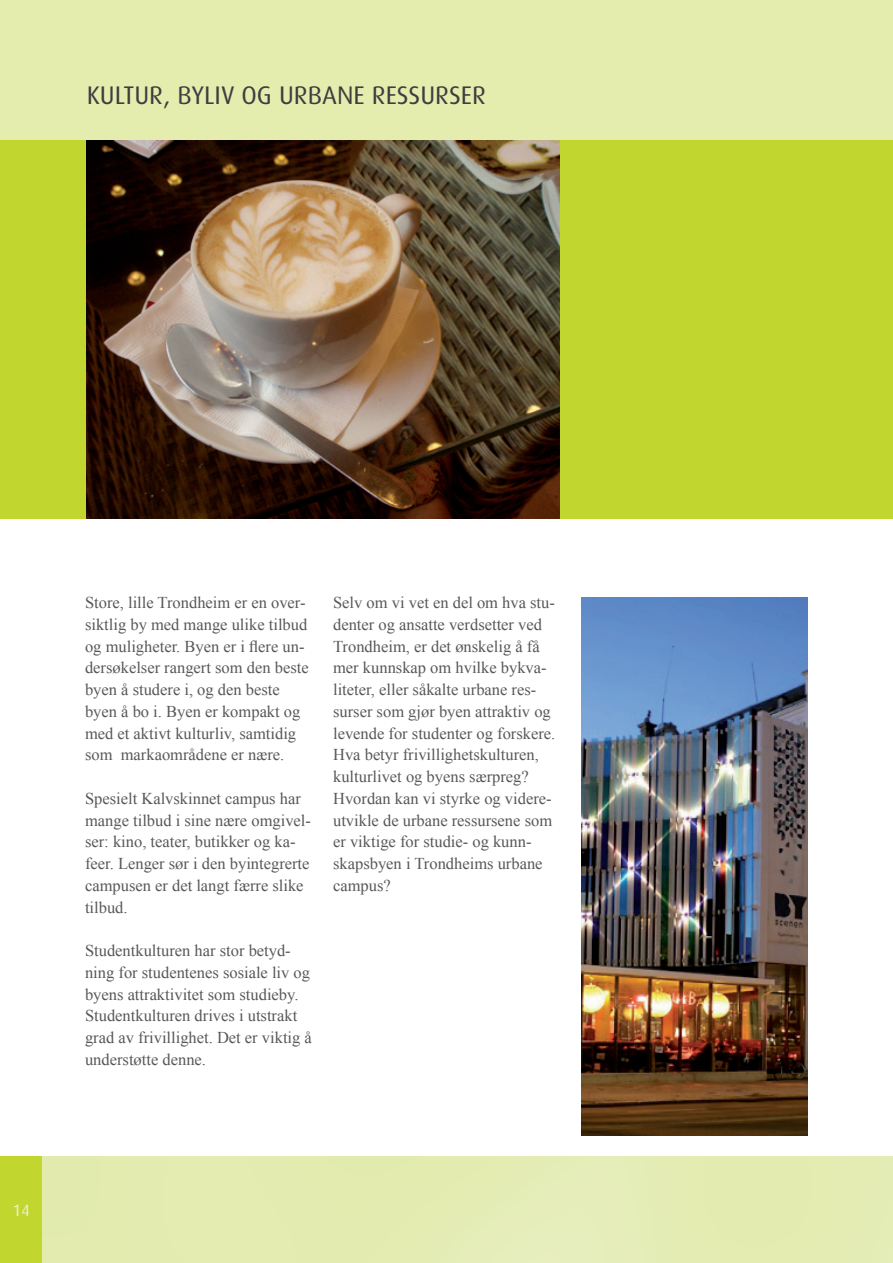
<style>
.page{position:relative;width:893px;height:1263px;background:#fff}
.page>*{position:absolute;margin:0;border:0;box-sizing:border-box;transform-origin:0 0}
.t1{font:25.5px "Dax";color:#3e3e3f}
.t2{font:16.5px/21.8px "Times New Roman";color:#57585a}
.t3{font:16.5px "Dax";color:#edf3cb}
</style>
<div class="page">
<div style="left:0;top:1157px;width:43px;height:106px;background:#c1d72f"></div>
<div style="left:0;top:0;width:893px;height:519px;background:#e4ecae"></div>
<div style="left:0;top:140px;width:893px;height:379px;background:#c1d72f"></div>
<img style="left:87px;top:140px;width:473px;height:379px">
<img style="left:581px;top:598px;width:227px;height:537px">
<h1 class="t1" style="left:87px;top:81px;width:401px">KULTUR, BYLIV OG URBANE RESSURSER</h1>
<p class="t3" style="left:13px;top:1201px;width:19px">14</p>
<p class="t2" style="left:85px;top:591px;width:225px">Store, lille Trondheim er en over&shy;siktlig by med mange ulike tilbud og muligheter. Byen er i flere un&shy;dersøkelser rangert som den beste byen å studere i, og den beste byen å bo i. Byen er kompakt og med et aktivt kulturliv, samtidig som markaområdene er nære.</p>
<p class="t2" style="left:85px;top:787px;width:227px">Spesielt Kalvskinnet campus har mange tilbud i sine nære omgivel&shy;ser: kino, teater, butikker og ka&shy;feer. Lenger sør i den byintegrerte campusen er det langt færre slike tilbud.</p>
<p class="t2" style="left:85px;top:939px;width:228px">Studentkulturen har stor betyd&shy;ning for studentenes sosiale liv og byens attraktivitet som studieby.<br>Studentkulturen drives i utstrakt grad av frivillighet. Det er viktig å understøtte denne.</p>
<p class="t2" style="left:333px;top:591px;width:224px">Selv om vi vet en del om hva stu&shy;denter og ansatte verdsetter ved<br>Trondheim, er det ønskelig å få mer kunnskap om hvilke bykva&shy;liteter, eller såkalte urbane res&shy;surser som gjør byen attraktiv og levende for studenter og forskere.<br>Hva betyr frivillighetskulturen, kulturlivet og byens særpreg?<br>Hvordan kan vi styrke og videre&shy;utvikle de urbane ressursene som er viktige for studie- og kunn&shy;skapsbyen i Trondheims urbane campus?</p>
</div>
